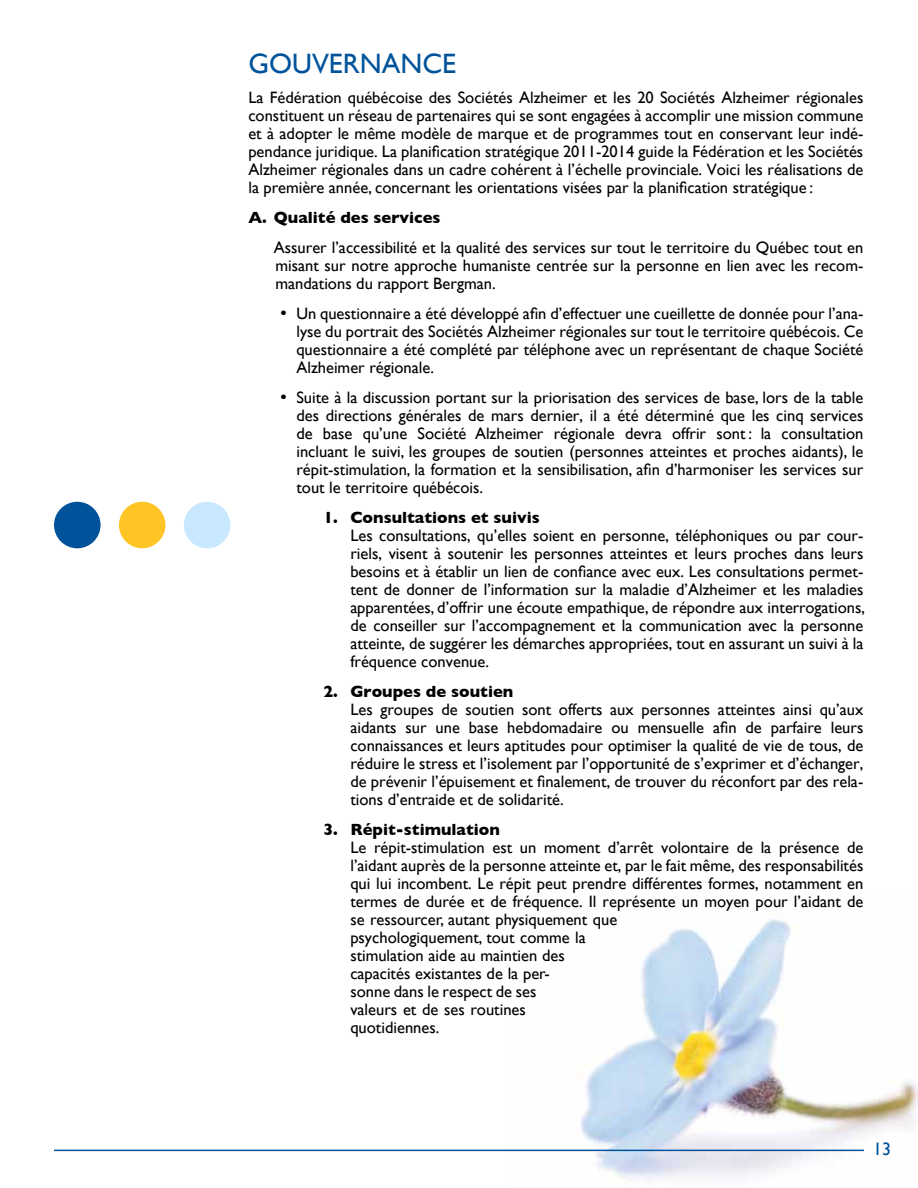
<style>
.page{position:relative;width:918px;height:1188px;background:#fff}
.page>*{position:absolute;margin:0;border:0;box-sizing:border-box;transform-origin:0 0}
.t1{font:28.05px "Gill Sans";color:#00539b}
.t2{font:18px "Gill Sans";color:#00539b}
.t3{font:16.5px/18px "Gill Sans";color:#000;text-align:justify}
.t4{font:700 16.5px "Gill Sans";color:#000}
</style>
<div class="page">
<img style="left:507px;top:919px;width:411px;height:261px">
<hr style="left:54px;top:1150px;width:810px;height:1px;background:#00539b">
<div style="left:54px;top:502px;width:47px;height:46px;background:#00539b;border-radius:50%"></div>
<div style="left:119px;top:502px;width:46px;height:46px;background:#ffc425;border-radius:50%"></div>
<div style="left:184px;top:502px;width:46px;height:46px;background:#c8e8ff;border-radius:50%"></div>
<h1 class="t1" style="left:248px;top:47px;width:209px">Gouvernanc e</h1>
<p class="t3" style="left:248px;top:89px;width:617px">La Fédération québécoise des Sociétés Alzheimer et les 20 Sociétés Alzheimer régionales constituent un réseau de partenaires qui se sont engagées à accomplir une mission commune et à adopter le même modèle de marque et de programmes tout en conservant leur indé&shy;pendance juridique. La planification stratégique 2011-2014 guide la Fédération et les Sociétés Alzheimer régionales dans un cadre cohérent à l’échelle provinciale. Voici les réalisations de la première année, concernant les orientations visées par la planification stratégique :</p>
<p class="t4" style="left:248px;top:208px;width:194px">A. Qualité des services</p>
<p class="t3" style="left:275px;top:239px;width:589px;text-indent:-27px">Assurer l’accessibilité et la qualité des services sur tout le territoire du Québec tout en misant sur notre approche humaniste centrée sur la personne en lien avec les recom&shy;mandations du rapport Bergman.</p>
<p class="t3" style="left:296px;top:305px;width:569px;text-indent:-16px">• Un questionnaire a été développé afin d’effectuer une cueillette de donnée pour l’ana&shy;lyse du portrait des Sociétés Alzheimer régionales sur tout le territoire québécois. Ce questionnaire a été complété par téléphone avec un représentant de chaque Société Alzheimer régionale.</p>
<p class="t3" style="left:296px;top:389px;width:569px;text-indent:-16px">• Suite à la discussion portant sur la priorisation des services de base, lors de la table des directions générales de mars dernier, il a été déterminé que les cinq services de base qu’une Société Alzheimer régionale devra offrir sont : la consultation incluant le suivi, les groupes de soutien (personnes atteintes et proches aidants), le répit-stimulation, la formation et la sensibilisation, afin d’harmoniser les services sur tout le territoire québécois.</p>
<p class="t4" style="left:323px;top:508px;width:218px">1. Consultations et suivis</p>
<p class="t3" style="left:350px;top:527px;width:516px;text-indent:-27px">Les consultations, qu’elles soient en personne, téléphoniques ou par cour&shy;riels, visent à soutenir les personnes atteintes et leurs proches dans leurs besoins et à établir un lien de confiance avec eux. Les consultations permet&shy;tent de donner de l’information sur la maladie d’Alzheimer et les maladies apparentées, d’offrir une écoute empathique, de répondre aux interrogations, de conseiller sur l’accompagnement et la communication avec la personne atteinte, de suggérer les démarches appropriées, tout en assurant un suivi à la fréquence convenue.</p>
<p class="t4" style="left:323px;top:682px;width:191px">2. Groupes de soutien</p>
<p class="t3" style="left:350px;top:701px;width:515px">Les groupes de soutien sont offerts aux personnes atteintes ainsi qu’aux aidants sur une base hebdomadaire ou mensuelle afin de parfaire leurs connaissances et leurs aptitudes pour optimiser la qualité de vie de tous, de réduire le stress et l’isolement par l’opportunité de s’exprimer et d’échanger, de prévenir l’épuisement et finalement, de trouver du réconfort par des rela&shy;tions d’entraide et de solidarité.</p>
<p class="t4" style="left:323px;top:820px;width:178px">3. Répit-stimulation</p>
<p class="t3" style="left:350px;top:839px;width:515px;text-align:left">Le répit-stimulation est un moment d’arrêt volontaire de la présence de l’aidant auprès de la personne atteinte et, par le fait même, des responsabilités qui lui incombent. Le répit peut prendre différentes formes, notamment en termes de durée et de fréquence. Il représente un moyen pour l’aidant de se ressourcer, autant physiquement que<br>psychologiquement, tout comme la<br>stimulation aide au maintien des<br>capacités existantes de la per-<br>sonne dans le respect de ses<br>valeurs et de ses routines<br>quotidiennes.</p>
<p class="t2" style="left:873px;top:1138px;width:19px">13</p>
</div>
